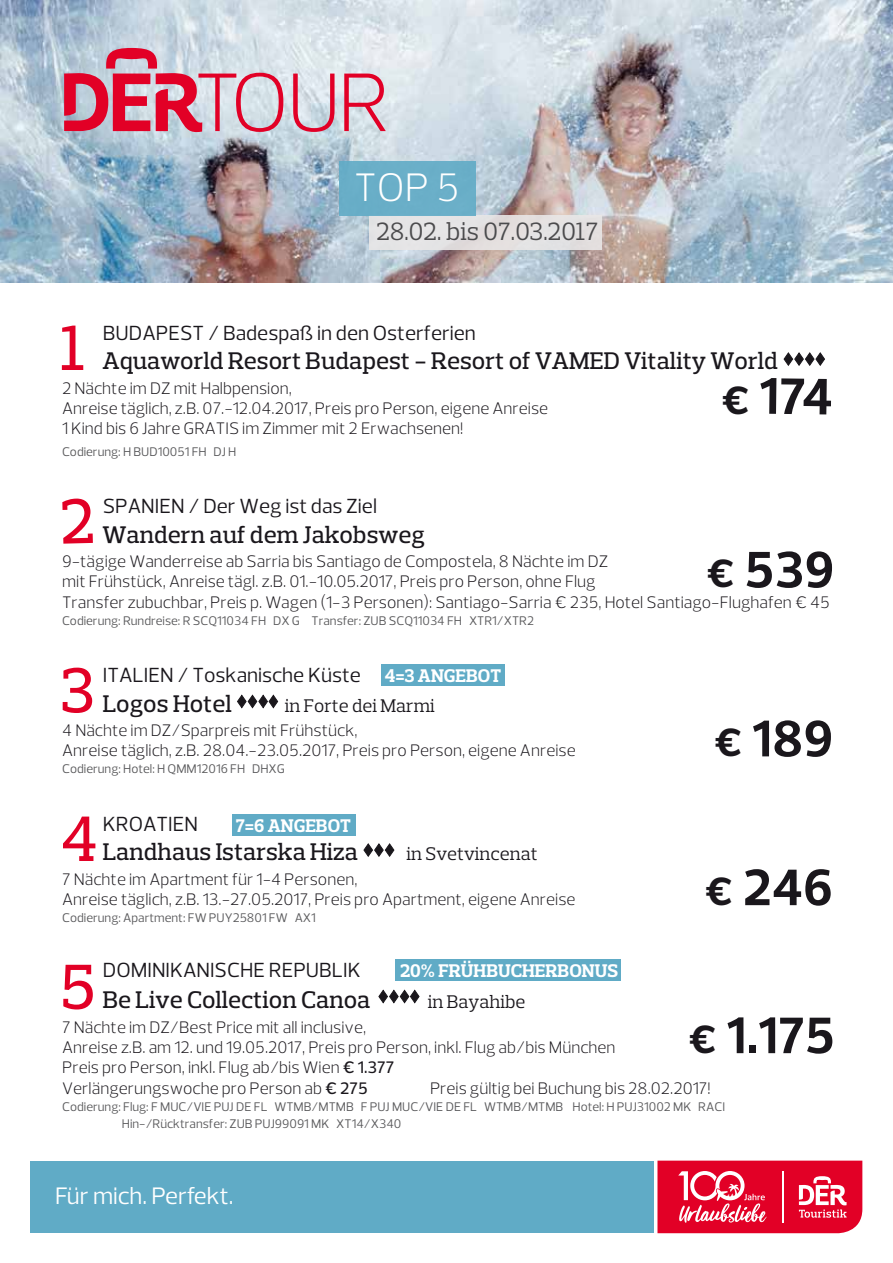
<style>
.page{position:relative;width:893px;height:1263px;background:#fff}
.page>*{position:absolute;margin:0;border:0;box-sizing:border-box;transform-origin:0 0}
.t1{font:500 64.8px "Prelo Slab";color:#e20026}
.t2{font:700 52.2px "Prelo";letter-spacing:.005em;color:#1a171c}
.t3{font:300 40.5px "Prelo";color:#fff}
.t4{font:700 40.2px "Prelo";color:#1a171c}
.t5{font:25.5px "Prelo Slab";color:#4b4b4d}
.t6{font:500 24.45px "Prelo Slab";color:#1a171c}
.t7{font:24.3px "Prelo";color:#fff}
.t8{font:20.85px "Prelo";color:#1a171c}
.t9{font:18.6px "Prelo Slab";color:#1a171c}
.t10{font:700 18.6px "Prelo Slab";color:#fff}
.t11{font:300 16.95px/20.4px "Prelo";color:#1a171c}
.t12{font:12.75px/17px "Prelo";color:#58585a}
.s1{font-size:40.2px}
.s2{font-weight:500}
</style>
<div class="page">
<img style="left:0;top:0;width:893px;height:283px">
<svg style="left:64px;top:48px;width:219px;height:84px"></svg>
<svg style="left:293px;top:74px;width:42px;height:58px"></svg>
<svg style="left:344px;top:74px;width:42px;height:57px"></svg>
<div style="left:369px;top:215px;width:232px;height:34px;background:#e9e7e7"></div>
<div style="left:339px;top:161px;width:137px;height:54px;background:#6aaec8"></div>
<svg style="left:657px;top:1160px;width:205px;height:73px"></svg>
<div style="left:30px;top:1161px;width:623px;height:72px;background:#60abc6"></div>
<svg style="left:378px;top:989px;width:42px;height:15px"></svg>
<div style="left:395px;top:959px;width:226px;height:22px;background:#60abc6"></div>
<svg style="left:783px;top:352px;width:42px;height:14px"></svg>
<svg style="left:363px;top:843px;width:32px;height:14px"></svg>
<div style="left:232px;top:814px;width:124px;height:22px;background:#60abc6"></div>
<div style="left:381px;top:664px;width:124px;height:22px;background:#60abc6"></div>
<svg style="left:237px;top:694px;width:42px;height:15px"></svg>
<h3 class="t3" style="left:354px;top:163px;width:107px">TOP 5</h3>
<h3 class="t5" style="left:377px;top:216px;width:223px">28.02. bis 07.03.2017</h3>
<p class="t8" style="left:103px;top:320px;width:375px">BUDAPEST / Badespaß in den Osterferien</p>
<h1 class="t1" style="left:61px;top:308px;width:27px">1</h1>
<h3 class="t6" style="left:103px;top:346px;width:677px">Aquaworld Resort Budapest - Resort of VAMED Vitality World</h3>
<p class="t11" style="left:62px;top:378px;width:488px">2 Nächte im DZ mit Halbpension,<br>Anreise täglich, z.B. 07.-12.04.2017, Preis pro Person, eigene Anreise<br>1 Kind bis 6 Jahre GRATIS im Zimmer mit 2 Erwachsenen!</p>
<p class="t12" style="left:62px;top:443px;width:176px">Codierung: H BUD10051 FH DJ H</p>
<h3 class="t4" style="left:721px;top:376px;width:30px">€</h3>
<p class="t8" style="left:103px;top:493px;width:276px">SPANIEN / Der Weg ist das Ziel</p>
<h3 class="t6" style="left:103px;top:519px;width:324px">Wandern auf dem Jakobsweg</h3>
<p class="t11" style="left:62px;top:551px;width:769px">9-tägige Wanderreise ab Sarria bis Santiago de Compostela, 8 Nächte im DZ<br>mit Frühstück, Anreise tägl. z.B. 01.-10.05.2017, Preis pro Person, ohne Flug<br>Transfer zubuchbar, Preis p. Wagen (1-3 Personen): Santiago-Sarria € 235, Hotel Santiago-Flughafen € 45</p>
<p class="t12" style="left:62px;top:612px;width:474px">Codierung: Rundreise: R SCQ11034 FH DX G Transfer: ZUB SCQ11034 FH XTR1/XTR2</p>
<h2 class="t2" style="left:706px;top:538px;width:129px"><span class="s1">€</span> 539</h2>
<h1 class="t1" style="left:61px;top:651px;width:35px">3</h1>
<p class="t8" style="left:103px;top:662px;width:260px">ITALIEN / Toskanische Küste</p>
<p class="t10" style="left:385px;top:665px;width:118px">4=3 ANGEBOT</p>
<h3 class="t6" style="left:103px;top:688px;width:130px">Logos Hotel</h3>
<p class="t9" style="left:285px;top:694px;width:152px">in Forte dei Marmi</p>
<p class="t11" style="left:62px;top:720px;width:515px">4 Nächte im DZ/Sparpreis mit Frühstück,<br>Anreise täglich, z.B. 28.04.-23.05.2017, Preis pro Person, eigene Anreise</p>
<p class="t12" style="left:62px;top:761px;width:224px">Codierung: Hotel: H QMM12016 FH DHXG</p>
<h1 class="t1" style="left:61px;top:799px;width:38px">4</h1>
<p class="t8" style="left:103px;top:811px;width:97px">KROATIEN</p>
<p class="t10" style="left:236px;top:814px;width:117px">7=6 ANGEBOT</p>
<h3 class="t6" style="left:103px;top:837px;width:257px">Landhaus Istarska Hiza</h3>
<p class="t9" style="left:406px;top:843px;width:133px">in Svetvincenat</p>
<p class="t11" style="left:62px;top:869px;width:515px">7 Nächte im Apartment für 1-4 Personen,<br>Anreise täglich, z.B. 13.-27.05.2017, Preis pro Apartment, eigene Anreise</p>
<p class="t12" style="left:62px;top:909px;width:255px">Codierung: Apartment: FW PUY25801 FW AX1</p>
<h2 class="t2" style="left:714px;top:707px;width:121px"><span class="s1">€</span> 189</h2>
<h2 class="t2" style="left:705px;top:855px;width:129px"><span class="s1">€</span> 246</h2>
<p class="t10" style="left:400px;top:959px;width:219px">20% FRÜHBUCHERBONUS</p>
<p class="t8" style="left:103px;top:957px;width:259px">DOMINIKANISCHE REPUBLIK</p>
<h1 class="t1" style="left:61px;top:947px;width:37px">5</h1>
<p class="t11" style="left:62px;top:1017px;width:555px">7 Nächte im DZ/Best Price mit all inclusive,<br>Anreise z.B. am 12. und 19.05.2017, Preis pro Person, inkl. Flug ab/bis München Preis pro Person, inkl. Flug ab/bis Wien <span class="s2">€ 1.377<br></span>Verlängerungswoche pro Person ab <span class="s2">€ 275</span></p>
<h3 class="t6" style="left:103px;top:985px;width:269px">Be Live Collection Canoa</h3>
<p class="t9" style="left:428px;top:991px;width:99px">in Bayahibe</p>
<h2 class="t2" style="left:689px;top:1003px;width:148px"><span class="s1">€</span> 1.175</h2>
<p class="t11" style="left:430px;top:1078px;width:282px">Preis gültig bei Buchung bis 28.02.2017!</p>
<p class="t12" style="left:122px;top:1098px;width:605px;text-indent:-60px">Codierung: Flug: F MUC/VIE PUJ DE FL WTMB/MTMB F PUJ MUC/VIE DE FL WTMB/MTMB Hotel: H PUJ31002 MK RACI<br>Hin-/Rücktransfer: ZUB PUJ99091 MK XT14/X340</p>
<h3 class="t7" style="left:55px;top:1181px;width:180px">Für mich. Perfekt.</h3>
</div>
